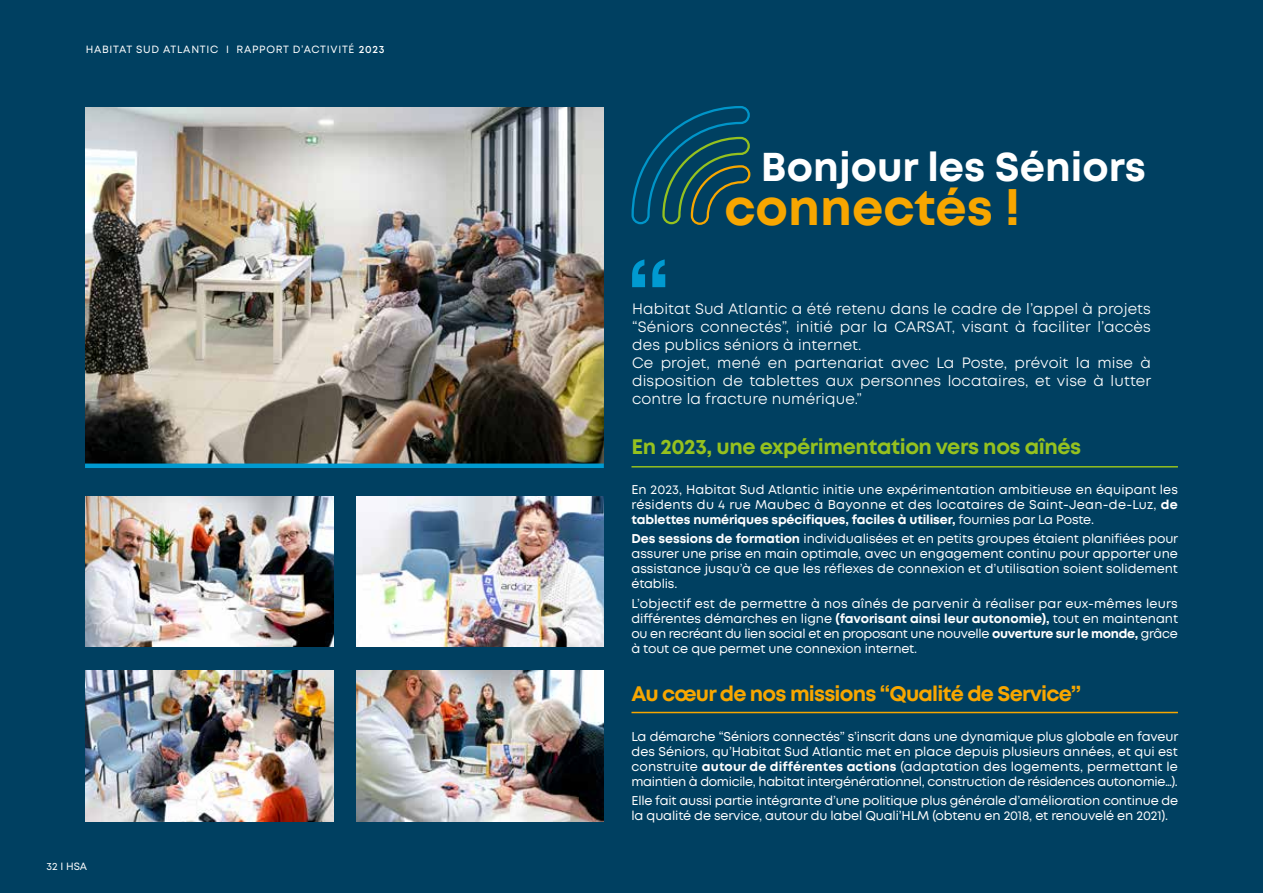
<style>
.page{position:relative;width:1263px;height:893px;background:#004061}
.page>*{position:absolute;margin:0;border:0;box-sizing:border-box;transform-origin:0 0}
.t1{font:700 49.8px "Mont";color:#f7a600}
.t2{font:700 40.2px "Mont";color:#fff}
.t3{font:700 21px "Mont";letter-spacing:-.02em;color:#95c11f}
.t4{font:700 21px "Mont";letter-spacing:-.04em;color:#f7a600}
.t5{font:15px/18px "Mont";letter-spacing:.01em;color:#fff}
.t6{font:12.75px/15px "Mont";letter-spacing:-.01em;color:#fff;text-align:justify}
.t7{font:10.5px "Mont";letter-spacing:.07em;color:#fff}
.s1{font-weight:600}
.s2{font-weight:700}
</style>
<div class="page">
<img style="left:85px;top:107px;width:519px;height:357px">
<hr style="left:85px;top:464px;width:519px;height:4px;background:#009ad1">
<hr style="left:631px;top:466px;width:547px;height:2px;background:#95c11f">
<hr style="left:631px;top:712px;width:547px;height:1px;background:#f7a600">
<svg style="left:631px;top:106px;width:120px;height:119px"></svg>
<svg style="left:632px;top:259px;width:33px;height:28px"></svg>
<img style="left:86px;top:496px;width:247px;height:151px">
<img style="left:86px;top:671px;width:247px;height:151px">
<img style="left:356px;top:496px;width:248px;height:151px">
<img style="left:356px;top:671px;width:248px;height:151px">
<p class="t7" style="left:86px;top:42px;width:300px">HABITAT SUD ATLANTIC I RAPPORT D’ACTIVITÉ <span class="s1">2023</span></p>
<p class="t7" style="left:47px;top:860px;width:42px">32 I HSA</p>
<h2 class="t2" style="left:761px;top:141px;width:387px">Bonjour les Séniors</h2>
<h1 class="t1" style="left:724px;top:175px;width:297px">connectés !</h1>
<p class="t5" style="left:632px;top:300px;width:521px">Habitat Sud Atlantic a été retenu dans le cadre de l’appel à projets “Séniors connectés”, initié par la CARSAT, visant à faciliter l’accès des publics séniors à internet.<br>Ce projet, mené en partenariat avec La Poste, prévoit la mise à disposition de tablettes aux personnes locataires, et vise à lutter contre la fracture numérique.”</p>
<h3 class="t3" style="left:631px;top:433px;width:451px">En 2023, une expérimentation vers nos aînés</h3>
<p class="t6" style="left:631px;top:482px;width:548px">En 2023, Habitat Sud Atlantic initie une expérimentation ambitieuse en équipant les résidents du 4 rue Maubec à Bayonne et des locataires de Saint-Jean-de-Luz, <span class="s2">de tablettes numériques spécifiques, faciles à utiliser,</span> fournies par La Poste.</p>
<p class="t6" style="left:631px;top:531px;width:548px"><span class="s2">Des sessions de formation</span> individualisées et en petits groupes étaient planifiées pour assurer une prise en main optimale, avec un engagement continu pour apporter une assistance jusqu’à ce que les réflexes de connexion et d’utilisation soient solidement établis.</p>
<p class="t6" style="left:631px;top:596px;width:548px">L’objectif est de permettre à nos aînés de parvenir à réaliser par eux-mêmes leurs différentes démarches en ligne <span class="s2">(favorisant ainsi leur autonomie),</span> tout en maintenant ou en recréant du lien social et en proposant une nouvelle <span class="s2">ouverture sur le monde,</span> grâce à tout ce que permet une connexion internet.</p>
<h3 class="t4" style="left:631px;top:679px;width:451px">Au cœur de nos missions “Qualité de Service”</h3>
<p class="t6" style="left:631px;top:729px;width:548px">La démarche “Séniors connectés” s’inscrit dans une dynamique plus globale en faveur des Séniors, qu’Habitat Sud Atlantic met en place depuis plusieurs années, et qui est construite <span class="s2">autour de différentes actions</span> (adaptation des logements, permettant le maintien à domicile, habitat intergénérationnel, construction de résidences autonomie…).</p>
<p class="t6" style="left:631px;top:793px;width:548px">Elle fait aussi partie intégrante d’une politique plus générale d’amélioration continue de la qualité de service, autour du label Quali’HLM (obtenu en 2018, et renouvelé en 2021).</p>
</div>
